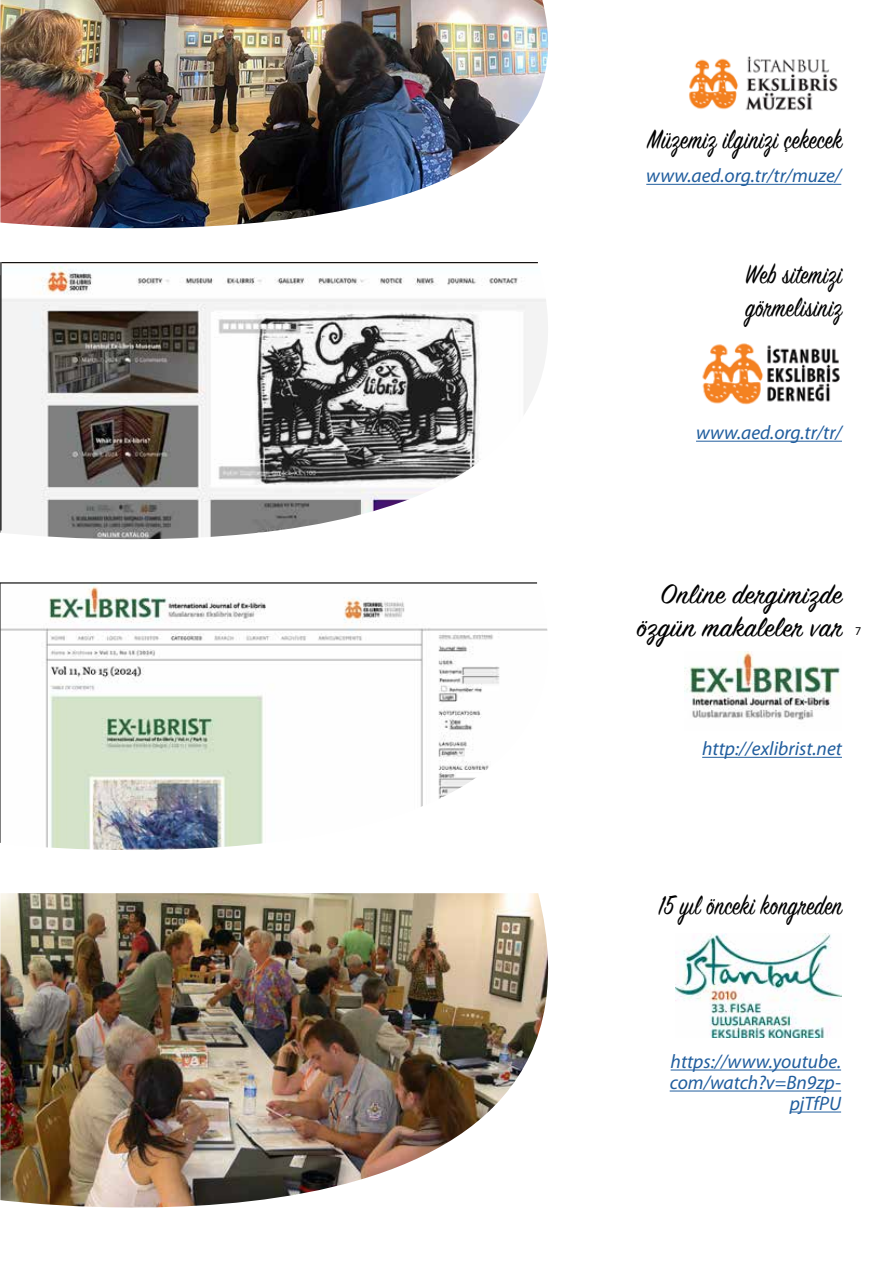
<style>
.page{position:relative;width:893px;height:1263px;background:#fff}
.page>*{position:absolute;margin:0;border:0;box-sizing:border-box;transform-origin:0 0}
.t1{font:30px/33px "Sign Painter House Script";letter-spacing:.02em;color:#000;scale:.8 1}
.t2{font:30px/33px "Sign Painter House Script";letter-spacing:.02em;color:#000;text-align:right}
.t3{font:italic 19.5px/21px "Myriad Pro";color:#215e9e;text-align:right}
.t4{font:12px "Myriad Pro";color:#000}
</style>
<div class="page">
<img style="left:0;top:263px;width:548px;height:277px">
<hr style="left:2px;top:262px;width:536px;height:1px;background:#000">
<hr style="left:0;top:262px;width:2px;height:268px;background:#000">
<img style="left:1px;top:582px;width:547px;height:268px">
<hr style="left:0;top:582px;width:537px;height:1px;background:#000">
<hr style="left:0;top:583px;width:1px;height:260px;background:#000">
<img style="left:0;top:0;width:549px;height:229px">
<img style="left:0;top:893px;width:549px;height:315px">
<hr style="left:646px;top:184px;width:195px;height:1px;background:#215e9e">
<hr style="left:702px;top:757px;width:140px;height:1px;background:#215e9e">
<hr style="left:696px;top:441px;width:146px;height:1px;background:#215e9e">
<img style="left:685px;top:651px;width:155px;height:69px">
<img style="left:676px;top:934px;width:166px;height:103px">
<img style="left:702px;top:343px;width:138px;height:62px">
<img style="left:689px;top:56px;width:149px;height:55px">
<hr style="left:671px;top:1069px;width:170px;height:1px;background:#215e9e">
<hr style="left:670px;top:1090px;width:171px;height:1px;background:#215e9e">
<hr style="left:790px;top:1111px;width:51px;height:1px;background:#215e9e">
<h1 class="t1" style="left:647px;top:125px;width:245px">Müzemiz ilginizi çekecek</h1>
<p class="t3" style="left:646px;top:165px;width:197px">www.aed.org.tr/tr/muze/</p>
<h1 class="t1" style="left:745px;top:260px;width:123px">Web sitemizi görmelisiniz</h1>
<p class="t3" style="left:696px;top:422px;width:147px">www.aed.org.tr/tr/</p>
<h1 class="t2" style="left:637px;top:580px;width:207px">Online dergimizde özgün makaleler var</h1>
<p class="t4" style="left:855px;top:623px;width:8px">7</p>
<p class="t3" style="left:702px;top:738px;width:141px">http://exlibrist.net</p>
<h1 class="t1" style="left:659px;top:891px;width:231px">15 yıl önceki kongreden</h1>
<p class="t3" style="left:670px;top:1051px;width:173px">https://www.youtube. com/watch?v=Bn9zp&shy;pjTfPU</p>
</div>
